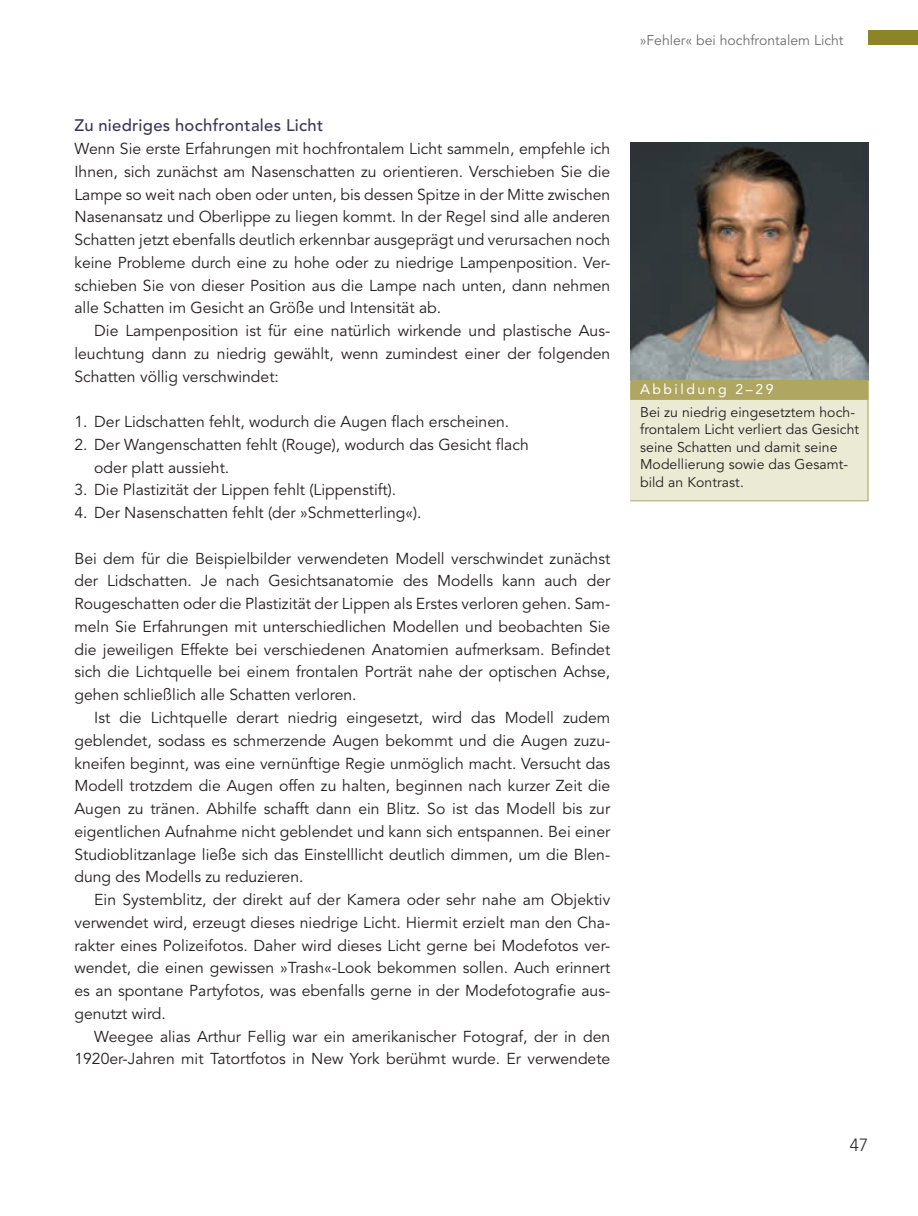
<style>
.page{position:relative;width:918px;height:1216px;background:#fff}
.page>*{position:absolute;margin:0;border:0;box-sizing:border-box;transform-origin:0 0}
.t1{font:300 17.5px "Avenir LT Pro";color:#231f20}
.t2{font:500 16.62px "Avenir LT Pro";letter-spacing:.02em;color:#3b3755}
.t3{font:15.75px/22.8px "Avenir LT Pro";color:#231f20;text-align:justify}
.t4{font:14px/17.5px "Avenir LT Pro";letter-spacing:.005em;color:#231f20}
.t5{font:14px "Avenir LT Pro";color:#6c6d70}
.t6{font:14px "Avenir LT Pro";letter-spacing:.18em;color:#fff}
</style>
<div class="page">
<div style="left:868px;top:31px;width:49px;height:14px;background:#8c8528"></div>
<img style="left:630px;top:142px;width:238px;height:237px">
<svg style="left:630px;top:379px;width:239px;height:122px;background:#dfddbf"></svg>
<p class="t2" style="left:74px;top:116px;width:250px">Zu niedriges hochfrontales Licht</p>
<p class="t3" style="left:74px;top:137px;width:537px">Wenn Sie erste Erfahrungen mit hochfrontalem Licht sammeln, empfehle ich Ihnen, sich zunächst am Nasenschatten zu orientieren. Verschieben Sie die Lampe so weit nach oben oder unten, bis dessen Spitze in der Mitte zwischen Nasenansatz und Oberlippe zu liegen kommt. In der Regel sind alle anderen Schatten jetzt ebenfalls deutlich erkennbar ausgeprägt und verursachen noch keine Probleme durch eine zu hohe oder zu niedrige Lampenposition. Ver&shy;schieben Sie von dieser Position aus die Lampe nach unten, dann nehmen alle Schatten im Gesicht an Größe und Intensität ab.</p>
<p class="t3" style="left:74px;top:319px;width:537px;text-indent:20px">Die Lampenposition ist für eine natürlich wirkende und plastische Aus&shy;leuchtung dann zu niedrig gewählt, wenn zumindest einer der folgenden Schatten völlig verschwindet:</p>
<p class="t3" style="left:74px;top:410px;width:436px">1. Der Lidschatten fehlt, wodurch die Augen flach erscheinen.</p>
<p class="t3" style="left:94px;top:433px;width:436px;text-indent:-20px">2. Der Wangenschatten fehlt (Rouge), wodurch das Gesicht flach oder platt aussieht.</p>
<p class="t3" style="left:74px;top:479px;width:323px">3. Die Plastizität der Lippen fehlt (Lippenstift).</p>
<p class="t3" style="left:74px;top:501px;width:349px">4. Der Nasenschatten fehlt (der »Schmetterling«).</p>
<p class="t3" style="left:74px;top:547px;width:537px">Bei dem für die Beispielbilder verwendeten Modell verschwindet zunächst der Lidschatten. Je nach Gesichtsanatomie des Modells kann auch der Rougeschatten oder die Plastizität der Lippen als Erstes verloren gehen. Sam&shy;meln Sie Erfahrungen mit unterschiedlichen Modellen und beobachten Sie die jeweiligen Effekte bei verschiedenen Anatomien aufmerksam. Befindet sich die Lichtquelle bei einem frontalen Porträt nahe der optischen Achse, gehen schließlich alle Schatten verloren.</p>
<p class="t3" style="left:74px;top:706px;width:537px;text-indent:20px">Ist die Lichtquelle derart niedrig eingesetzt, wird das Modell zudem geblendet, sodass es schmerzende Augen bekommt und die Augen zuzu&shy;kneifen beginnt, was eine vernünftige Regie unmöglich macht. Versucht das Modell trotzdem die Augen offen zu halten, beginnen nach kurzer Zeit die Augen zu tränen. Abhilfe schafft dann ein Blitz. So ist das Modell bis zur eigentlichen Aufnahme nicht geblendet und kann sich entspannen. Bei einer Studioblitzanlage ließe sich das Einstelllicht deutlich dimmen, um die Blen&shy;dung des Modells zu reduzieren.</p>
<p class="t3" style="left:74px;top:888px;width:537px;text-indent:20px">Ein Systemblitz, der direkt auf der Kamera oder sehr nahe am Objektiv verwendet wird, erzeugt dieses niedrige Licht. Hiermit erzielt man den Cha&shy;rakter eines Polizeifotos. Daher wird dieses Licht gerne bei Modefotos ver&shy;wendet, die einen gewissen »Trash«-Look bekommen sollen. Auch erinnert es an spontane Partyfotos, was ebenfalls gerne in der Modefotografie aus&shy;genutzt wird.</p>
<p class="t3" style="left:74px;top:1024px;width:537px;text-align:right">Weegee alias Arthur Fellig war ein amerikanischer Fotograf, der in den<br>1920er-Jahren mit Tatortfotos in New York berühmt wurde. Er verwendete</p>
<p class="t5" style="left:640px;top:32px;width:205px">»Fehler« bei hochfrontalem Licht</p>
<p class="t6" style="left:640px;top:381px;width:135px">Abbildung 2–29</p>
<p class="t4" style="left:640px;top:403px;width:221px">Bei zu niedrig eingesetztem hoch&shy;frontalem Licht verliert das Gesicht seine Schatten und damit seine<br>Modellierung sowie das Gesamt&shy;bild an Kontrast.</p>
<p class="t1" style="left:849px;top:1134px;width:20px">47</p>
</div>
